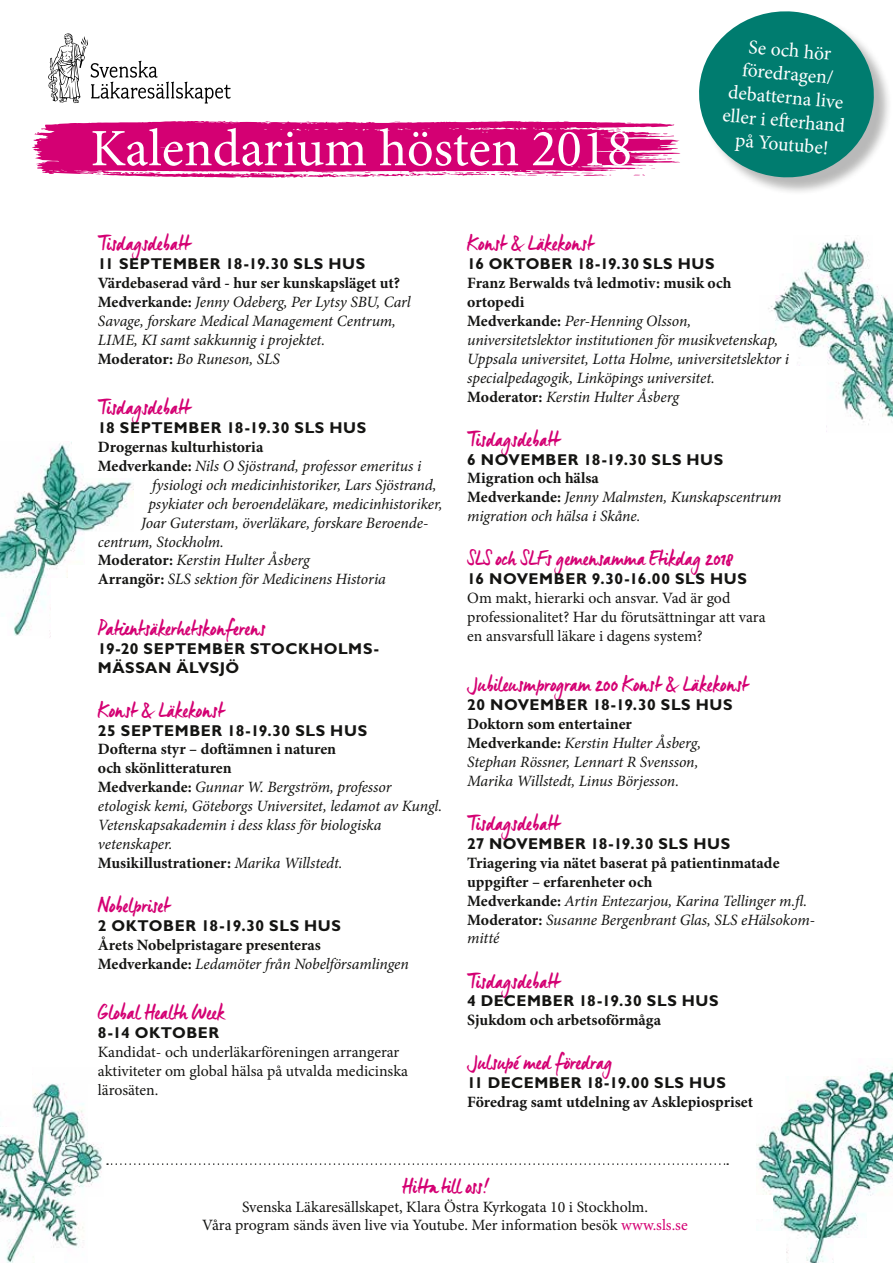
<style>
.page{position:relative;width:893px;height:1263px;background:#fff}
.page>*{position:absolute;margin:0;border:0;box-sizing:border-box;transform-origin:0 0}
.t1{font:52.5px "Minion Pro";color:#fff}
.t2{font:21px "Manus";color:#d40073}
.t3{font:19.65px/23.5px "Minion Pro";color:#fff;text-align:center}
.t4{font:italic 15.75px/18.9px "Minion Pro";letter-spacing:-.01em;color:#141412}
.t5{font:15.75px/18.9px "Minion Pro";color:#141412}
.t6{font:700 15.75px/18.9px "Minion Pro";color:#141412}
.t7{font:700 15.75px/18.9px "Gill Sans Std";letter-spacing:.035em;color:#141412}
.s1{font-weight:700;font-style:normal}
.s2{font-weight:400;font-style:italic}
.s3{color:#d40073}
</style>
<div class="page">
<svg style="left:48px;top:33px;width:182px;height:71px"></svg>
<svg style="left:107px;top:1163px;width:621px;height:2px"></svg>
<img style="left:0;top:1083px;width:102px;height:180px">
<div style="left:0;top:1047px;width:31px;height:57px;background:#fff"></div>
<div style="left:88px;top:1084px;width:16px;height:58px;background:#fff"></div>
<div style="left:88px;top:1197px;width:29px;height:66px;background:#fff"></div>
<div style="left:35px;top:1252px;width:29px;height:11px;background:#fff"></div>
<div style="left:0;top:1127px;width:17px;height:6px;background:#fff"></div>
<img style="left:756px;top:1068px;width:137px;height:195px">
<div style="left:751px;top:1055px;width:34px;height:58px;background:#fff"></div>
<div style="left:781px;top:1047px;width:70px;height:28px;background:#fff"></div>
<div style="left:752px;top:1231px;width:34px;height:32px;background:#fff"></div>
<div style="left:868px;top:1212px;width:25px;height:51px;background:#fff"></div>
<div style="left:834px;top:1238px;width:57px;height:25px;background:#fff"></div>
<div style="left:733px;top:1195px;width:40px;height:24px;background:#fff"></div>
<img style="left:768px;top:239px;width:125px;height:193px">
<div style="left:753px;top:367px;width:72px;height:70px;background:#fff"></div>
<img style="left:0;top:441px;width:133px;height:197px">
<div style="left:72px;top:437px;width:83px;height:26px;background:#fff"></div>
<div style="left:84px;top:452px;width:82px;height:26px;background:#fff"></div>
<div style="left:86px;top:533px;width:82px;height:127px;background:#fff"></div>
<div style="left:68px;top:565px;width:26px;height:87px;background:#fff"></div>
<div style="left:51px;top:578px;width:26px;height:87px;background:#fff"></div>
<div style="left:0;top:637px;width:43px;height:25px;background:#fff"></div>
<div style="left:0;top:617px;width:7px;height:86px;background:#fff"></div>
<svg style="left:32px;top:121px;width:648px;height:57px;background:#db2d8b"></svg>
<div style="left:701px;top:14px;width:192px;height:182px;background:#141412;opacity:.3"></div>
<svg style="left:699px;top:11px;width:178px;height:170px"></svg>
<div style="left:753px;top:227px;width:40px;height:45px;background:#fff"></div>
<div style="left:753px;top:341px;width:43px;height:70px;background:#fff"></div>
<div style="left:735px;top:259px;width:43px;height:36px;background:#fff"></div>
<div style="left:873px;top:227px;width:20px;height:57px;background:#fff"></div>
<h1 class="t1" style="left:90px;top:113px;width:543px">Kalendarium hösten 2018</h1>
<p class="t3" style="left:730px;top:33px;width:124px;rotate:5deg">Se och hör föredragen/ debatterna live eller i eft erhand på Youtube!</p>
<h2 class="t2" style="left:98px;top:231px;width:94px">Tisdagsdebatt</h2>
<p class="t7" style="left:98px;top:254px;width:269px">11 SEPTEMBER 18-19.30 SLS HUS</p>
<p class="t4" style="left:98px;top:274px;width:314px"><span class="s1">Värdebaserad vård - hur ser kunskapsläget ut?<br>Medverkande:</span> Jenny Odeberg, Per Lytsy SBU, Carl Savage, forskare Medical Management Centrum, LIME, KI samt sakkunnig i projektet.<br><span class="s1">Moderator:</span> Bo Runeson, SLS</p>
<h2 class="t2" style="left:98px;top:395px;width:94px">Tisdagsdebatt</h2>
<p class="t7" style="left:98px;top:418px;width:270px">18 SEPTEMBER 18-19.30 SLS HUS</p>
<p class="t6" style="left:98px;top:437px;width:167px">Drogernas kulturhistoria</p>
<p class="t4" style="left:98px;top:456px;width:325px"><span class="s1">Medverkande:</span> Nils O Sjöstrand, professor emeritus i</p>
<p class="t4" style="left:152px;top:475px;width:286px">fysiologi och medicinhistoriker, Lars Sjöstrand,</p>
<p class="t4" style="left:148px;top:494px;width:296px">psykiater och beroendeläkare, medicinhistoriker,</p>
<p class="t4" style="left:141px;top:513px;width:289px">Joar Guterstam, överläkare, forskare Beroende-</p>
<p class="t4" style="left:98px;top:532px;width:128px">centrum, Stockholm.</p>
<p class="t4" style="left:98px;top:551px;width:213px"><span class="s1">Moderator:</span> Kerstin Hulter Åsberg</p>
<p class="t4" style="left:98px;top:570px;width:290px"><span class="s1">Arrangör:</span> SLS sektion för Medicinens Historia</p>
<h2 class="t2" style="left:98px;top:615px;width:169px">Patientsäkerhetskonferens</h2>
<p class="t7" style="left:98px;top:639px;width:283px">19-20 SEPTEMBER STOCKHOLMS-<br>MÄSSAN ÄLVSJÖ</p>
<h2 class="t2" style="left:98px;top:697px;width:127px">Konst &amp; Läkekonst</h2>
<p class="t7" style="left:98px;top:721px;width:271px">25 SEPTEMBER 18-19.30 SLS HUS</p>
<p class="t4" style="left:98px;top:740px;width:346px"><span class="s1">Dofterna styr – doftämnen i naturen<br>och skönlitteraturen<br>Medverkande:</span> Gunnar W. Bergström, professor etologisk kemi, Göteborgs Universitet, ledamot av Kungl.<br>Vetenskapsakademin i dess klass för biologiska vetenskaper.<br><span class="s1">Musikillustrationer:</span> Marika Willstedt.</p>
<h2 class="t2" style="left:98px;top:892px;width:73px">Nobelpriset</h2>
<p class="t7" style="left:98px;top:916px;width:245px">2 OKTOBER 18-19.30 SLS HUS</p>
<p class="t6" style="left:98px;top:935px;width:313px">Årets Nobelpristagare presenteras<br>Medverkande: <span class="s2">Ledamöter från Nobelförsamlingen</span></p>
<h2 class="t2" style="left:98px;top:999px;width:128px">Global Health Week</h2>
<p class="t7" style="left:98px;top:1023px;width:123px">8-14 OKTOBER</p>
<p class="t5" style="left:98px;top:1042px;width:312px">Kandidat- och underläkarföreningen arrangerar aktiviteter om global hälsa på utvalda medicinska lärosäten.</p>
<h2 class="t2" style="left:467px;top:231px;width:127px">Konst &amp; Läkekonst</h2>
<p class="t7" style="left:467px;top:254px;width:249px">16 OKTOBER 18-19.30 SLS HUS</p>
<p class="t4" style="left:467px;top:274px;width:323px"><span class="s1">Franz Berwalds två ledmotiv: musik och ortopedi<br>Medverkande:</span> Per-Henning Olsson, universitetslektor institutionen för musikvetenskap, Uppsala universitet, Lotta Holme, universitetslektor i specialpedagogik, Linköpings universitet.<br><span class="s1">Moderator:</span> Kerstin Hulter Åsberg</p>
<h2 class="t2" style="left:467px;top:426px;width:94px">Tisdagsdebatt</h2>
<p class="t7" style="left:467px;top:450px;width:258px">6 NOVEMBER 18-19.30 SLS HUS</p>
<p class="t4" style="left:467px;top:469px;width:316px"><span class="s1">Migration och hälsa<br>Medverkande:</span> Jenny Malmsten, Kunskapscentrum migration och hälsa i Skåne.</p>
<h2 class="t2" style="left:467px;top:546px;width:268px">SLS och SLFs gemensamma Etikdag 2018</h2>
<p class="t7" style="left:467px;top:569px;width:281px">16 NOVEMBER 9.30-16.00 SLS HUS</p>
<p class="t5" style="left:467px;top:589px;width:300px">Om makt, hierarki och ansvar. Vad är god professionalitet? Har du förutsättningar att vara en ansvarsfull läkare i dagens system?</p>
<h2 class="t2" style="left:467px;top:672px;width:282px">Jubileusmprogram 200 Konst &amp; Läkekonst</h2>
<p class="t7" style="left:467px;top:695px;width:267px">20 NOVEMBER 18-19.30 SLS HUS</p>
<p class="t4" style="left:467px;top:715px;width:235px"><span class="s1">Doktorn som entertainer Medverkande:</span> Kerstin Hulter Åsberg, Stephan Rössner, Lennart R Svensson, Marika Willstedt, Linus Börjesson.</p>
<h2 class="t2" style="left:467px;top:810px;width:94px">Tisdagsdebatt</h2>
<p class="t7" style="left:467px;top:834px;width:264px">27 NOVEMBER 18-19.30 SLS HUS</p>
<p class="t6" style="left:467px;top:853px;width:349px">Triagering via nätet baserat på patientinmatade uppgifter – erfarenheter och<br>Medverkande: <span class="s2">Artin Entezarjou, Karina Tellinger m.fl.<br></span>Moderator: <span class="s2">Susanne Bergenbrant Glas, SLS eHälsokom&shy;mitté</span></p>
<h2 class="t2" style="left:467px;top:968px;width:94px">Tisdagsdebatt</h2>
<p class="t7" style="left:467px;top:992px;width:253px">4 DECEMBER 18-19.30 SLS HUS</p>
<p class="t6" style="left:467px;top:1011px;width:195px">Sjukdom och arbetsoförmåga</p>
<h2 class="t2" style="left:467px;top:1050px;width:147px">Julsupé med föredrag</h2>
<p class="t7" style="left:467px;top:1073px;width:260px">11 DECEMBER 18-19.00 SLS HUS</p>
<p class="t6" style="left:467px;top:1092px;width:287px">Föredrag samt utdelning av Asklepiospriset</p>
<h2 class="t2" style="left:402px;top:1173px;width:87px">Hitta till oss!</h2>
<p class="t5" style="left:202px;top:1197px;width:487px;text-align:center">Svenska Läkaresällskapet, Klara Östra Kyrkogata 10 i Stockholm.<br>Våra program sänds även live via Youtube. Mer information besök <span class="s3">www.sls.se</span></p>
</div>
